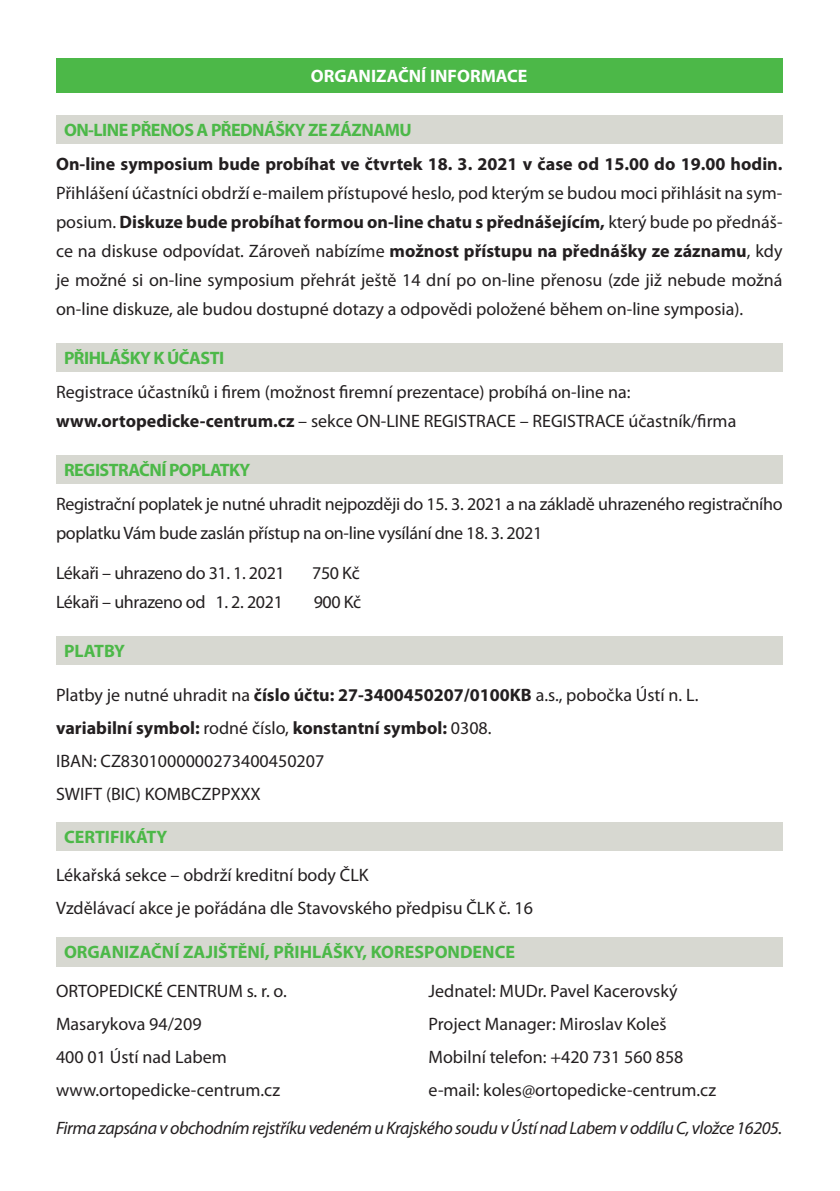
<style>
.page{position:relative;width:840px;height:1191px;background:#fff}
.page>*{position:absolute;margin:0;border:0;box-sizing:border-box;transform-origin:0 0}
.t1{font:18px/29px "Myriad Pro";color:#231f20}
.t2{font:18px/29px "Myriad Pro";letter-spacing:-.02em;color:#231f20}
.t3{font:italic 18px "Myriad Pro";letter-spacing:-.025em;color:#231f20}
.t4{font:700 18px "Myriad Pro";letter-spacing:-.025em;color:#4cb848}
.t5{font:700 18px "Myriad Pro";color:#231f20}
.t6{font:700 18px "Myriad Pro";color:#4cb848}
.t7{font:700 18px "Myriad Pro";color:#fff}
.s1{font-weight:700}
</style>
<div class="page">
<div style="left:56px;top:59px;width:726px;height:34px;background:#4cb848"></div>
<div style="left:56px;top:115px;width:726px;height:29px;background:#d7d8d1"></div>
<div style="left:56px;top:343px;width:726px;height:28px;background:#d7d8d1"></div>
<div style="left:56px;top:455px;width:726px;height:28px;background:#d7d8d1"></div>
<div style="left:56px;top:636px;width:726px;height:29px;background:#d7d8d1"></div>
<div style="left:56px;top:822px;width:726px;height:28px;background:#d7d8d1"></div>
<div style="left:56px;top:936px;width:726px;height:30px;background:#d7d8d1"></div>
<p class="t7" style="left:311px;top:65px;width:218px">ORGANIZAČNÍ INFORMACE</p>
<p class="t4" style="left:64px;top:118px;width:349px">ON-LINE PŘENOS A PŘEDNÁŠKY ZE ZÁZNAMU</p>
<p class="t5" style="left:56px;top:152px;width:727px">On-line symposium bude probíhat ve čtvrtek 18. 3. 2021 v čase od 15.00 do 19.00 hodin.</p>
<p class="t1" style="left:56px;top:178px;width:727px;text-align:justify">Přihlášení účastníci obdrží e-mailem přístupové heslo, pod kterým se budou moci přihlásit na sym&shy;posium. <span class="s1">Diskuze bude probíhat formou on-line chatu s přednášejícím,</span> který bude po přednáš&shy;ce na diskuse odpovídat. Zároveň nabízíme <span class="s1">možnost přístupu na přednášky ze záznamu</span>, kdy je možné si on-line symposium přehrát ještě 14 dní po on-line přenosu (zde již nebude možná on-line diskuze, ale budou dostupné dotazy a odpovědi položené během on-line symposia).</p>
<p class="t4" style="left:64px;top:346px;width:161px">PŘIHLÁŠKY K ÚČASTI</p>
<p class="t1" style="left:56px;top:377px;width:681px">Registrace účastníků i firem (možnost firemní prezentace) probíhá on-line na: <span class="s1">www.ortopedicke-centrum.cz</span> – sekce ON-LINE REGISTRACE – REGISTRACE účastník/firma</p>
<p class="t4" style="left:64px;top:458px;width:188px">REGISTRAČNÍ POPLATKY</p>
<p class="t2" style="left:56px;top:489px;width:727px">Registrační poplatek je nutné uhradit nejpozději do 15. 3. 2021 a na základě uhrazeného registračního poplatku Vám bude zaslán přístup na on-line vysílání dne 18. 3. 2021</p>
<p class="t2" style="left:56px;top:558px;width:230px">Lékaři – uhrazeno do 31. 1. 2021</p>
<p class="t1" style="left:312px;top:558px;width:49px">750 Kč</p>
<p class="t2" style="left:56px;top:587px;width:228px">Lékaři – uhrazeno od 1. 2. 2021</p>
<p class="t1" style="left:313px;top:587px;width:49px">900 Kč</p>
<p class="t4" style="left:64px;top:639px;width:63px">PLATBY</p>
<p class="t1" style="left:56px;top:678px;width:643px;line-height:33px">Platby je nutné uhradit na <span class="s1">číslo účtu: 27-3400450207/0100KB</span> a.s., pobočka Ústí n. L. <span class="s1">variabilní symbol:</span> rodné číslo, <span class="s1">konstantní symbol:</span> 0308.<br>IBAN: CZ8301000000273400450207<br>SWIFT (BIC) KOMBCZPPXXX</p>
<p class="t6" style="left:64px;top:825px;width:105px">CERTIFIKÁTY</p>
<p class="t1" style="left:56px;top:858px;width:478px;line-height:33px">Lékařská sekce – obdrží kreditní body ČLK<br>Vzdělávací akce je pořádána dle Stavovského předpisu ČLK č. 16</p>
<p class="t6" style="left:64px;top:940px;width:452px">ORGANIZAČNÍ ZAJIŠTĚNÍ, PŘIHLÁŠKY, KORESPONDENCE</p>
<p class="t1" style="left:56px;top:976px;width:232px">ORTOPEDICKÉ CENTRUM s. r. o.</p>
<p class="t1" style="left:428px;top:976px;width:250px">Jednatel: MUDr. Pavel Kacerovský</p>
<p class="t1" style="left:56px;top:1009px;width:147px">Masarykova 94/209</p>
<p class="t1" style="left:428px;top:1009px;width:239px">Project Manager: Miroslav Koleš</p>
<p class="t1" style="left:56px;top:1042px;width:172px">400 01 Ústí nad Labem</p>
<p class="t1" style="left:428px;top:1042px;width:256px">Mobilní telefon: +420 731 560 858</p>
<p class="t1" style="left:56px;top:1074px;width:225px">www.ortopedicke-centrum.cz</p>
<p class="t1" style="left:428px;top:1074px;width:289px">e-mail: koles@ortopedicke-centrum.cz</p>
<p class="t3" style="left:56px;top:1117px;width:727px">Firma zapsána v obchodním rejstříku vedeném u Krajského soudu v Ústí nad Labem v oddílu C, vložce 16205.</p>
</div>
